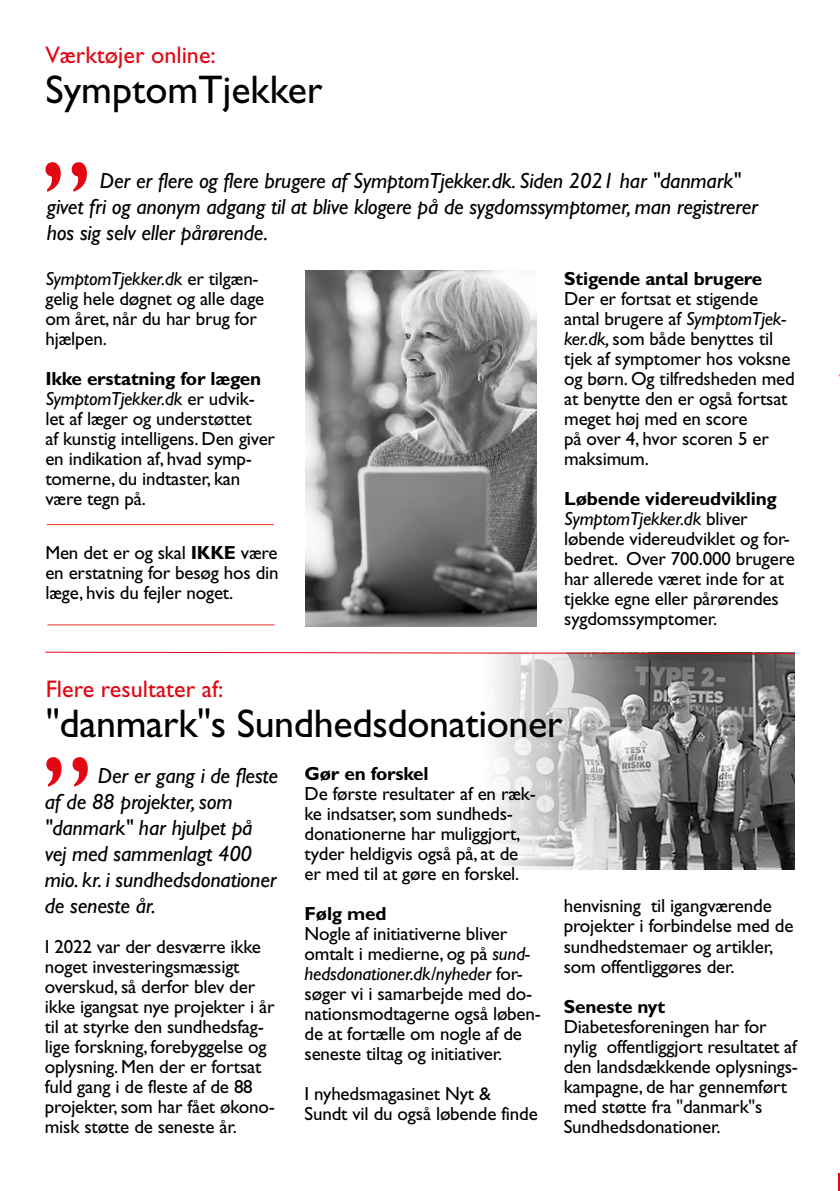
<style>
.page{position:relative;width:840px;height:1191px;background:#fff}
.page>*{position:absolute;margin:0;border:0;box-sizing:border-box;transform-origin:0 0}
.t1{font:120px "Gill Sans";color:#e30613}
.t2{font:40px "Gill Sans";letter-spacing:-.01em;color:#000}
.t3{font:24px "Gill Sans";color:#e30613}
.t4{font:italic 22px/26px "Gill Sans";letter-spacing:-.01em;color:#000}
.t5{font:19px/20px "Gill Sans";letter-spacing:-.01em;color:#000}
.t6{font:700 19px "Gill Sans";letter-spacing:-.01em;color:#000}
.s1{font-style:italic}
.s2{font-weight:700}
</style>
<div class="page">
<img style="left:493px;top:654px;width:301px;height:216px">
<svg style="left:838px;top:1174px;width:1px;height:17px"></svg>
<hr style="left:47px;top:524px;width:227px;height:1px;background:#e63323">
<hr style="left:47px;top:624px;width:227px;height:1px;background:#e63323">
<svg style="left:45px;top:651px;width:750px;height:3px"></svg>
<img style="left:305px;top:271px;width:231px;height:355px">
<p class="t3" style="left:45px;top:41px;width:172px">Værktøjer online:</p>
<h2 class="t2" style="left:45px;top:67px;width:279px">SymptomTjekker</h2>
<h1 class="t1" style="left:41px;top:136px;width:53px">”</h1>
<p class="t4" style="left:47px;top:168px;width:712px;text-indent:53px">Der er flere og flere brugere af SymptomTjekker.dk. Siden 2021 har "danmark" givet fri og anonym adgang til at blive klogere på de sygdomssymptomer, man registrerer hos sig selv eller pårørende.</p>
<p class="t6" style="left:564px;top:267px;width:199px">Stigende antal brugere</p>
<p class="t5" style="left:564px;top:289px;width:232px">Der er fortsat et stigende antal brugere af <span class="s1">SymptomTjek&shy;ker.dk,</span> som både benyttes til tjek af symptomer hos voksne og børn. Og tilfredsheden med at benytte den er også fortsat meget høj med en score<br>på over 4, hvor scoren 5 er maksimum.</p>
<p class="t5" style="left:564px;top:489px;width:232px"><span class="s2">Løbende videreudvikling<br></span><span class="s1">SymptomTjekker.dk</span> bliver løbende videreudviklet og for&shy;bedret. Over 700.000 brugere har allerede været inde for at tjekke egne eller pårørendes sygdomssymptomer.</p>
<p class="t5" style="left:45px;top:269px;width:220px"><span class="s1">SymptomTjekker.dk</span> er tilgæn&shy;gelig hele døgnet og alle dage om året, når du har brug for hjælpen.</p>
<p class="t5" style="left:45px;top:369px;width:231px"><span class="s2">Ikke erstatning for lægen<br></span><span class="s1">SymptomTjekker.dk</span> er udvik&shy;let af læger og understøttet<br>af kunstig intelligens. Den giver en indikation af, hvad symp&shy;tomerne, du indtaster, kan være tegn på.</p>
<p class="t5" style="left:45px;top:543px;width:235px;text-align:justify">Men det er og skal <span class="s2">IKKE</span> være en erstatning for besøg hos din læge, hvis du fejler noget.</p>
<p class="t3" style="left:46px;top:674px;width:179px">Flere resultater af:</p>
<h2 class="t2" style="left:46px;top:700px;width:518px">"danmark"s Sundhedsdonationer</h2>
<p class="t4" style="left:45px;top:762px;width:235px;text-indent:53px">Der er gang i de fleste af de 88 projekter, som "danmark" har hjulpet på vej med sammenlagt 400 mio. kr. i sundhedsdonationer de seneste år.</p>
<p class="t5" style="left:45px;top:936px;width:231px">I 2022 var der desværre ikke noget investeringsmæssigt overskud, så derfor blev der ikke igangsat nye projekter i år til at styrke den sundhedsfag&shy;lige forskning, forebyggelse og oplysning. Men der er fortsat fuld gang i de fleste af de 88 projekter, som har fået økono&shy;misk støtte de seneste år.</p>
<h1 class="t1" style="left:41px;top:730px;width:53px">”</h1>
<p class="t6" style="left:304px;top:762px;width:125px">Gør en forskel</p>
<p class="t5" style="left:304px;top:783px;width:233px">De første resultater af en ræk&shy;ke indsatser, som sundheds&shy;donationerne har muliggjort, tyder heldigvis også på, at de er med til at gøre en forskel.</p>
<p class="t6" style="left:304px;top:902px;width:83px">Følg med</p>
<p class="t5" style="left:304px;top:923px;width:238px">Nogle af initiativerne bliver omtalt i medierne, og på <span class="s1">sund&shy;hedsdonationer.dk/nyheder</span> for&shy;søger vi i samarbejde med do&shy;nationsmodtagerne også løben&shy;de at fortælle om nogle af de seneste tiltag og initiativer.</p>
<p class="t5" style="left:304px;top:1083px;width:235px">I nyhedsmagasinet Nyt &amp;<br>Sundt vil du også løbende finde</p>
<p class="t5" style="left:563px;top:896px;width:231px">henvisning til igangværende projekter i forbindelse med de sundhedstemaer og artikler, som offentliggøres der.</p>
<p class="t6" style="left:563px;top:995px;width:103px">Seneste nyt</p>
<p class="t5" style="left:563px;top:1016px;width:236px">Diabetesforeningen har for nylig offentliggjort resultatet af den landsdækkende oplysnings&shy;kampagne, de har gennemført med støtte fra "danmark"s<br>Sundhedsdonationer.</p>
</div>
